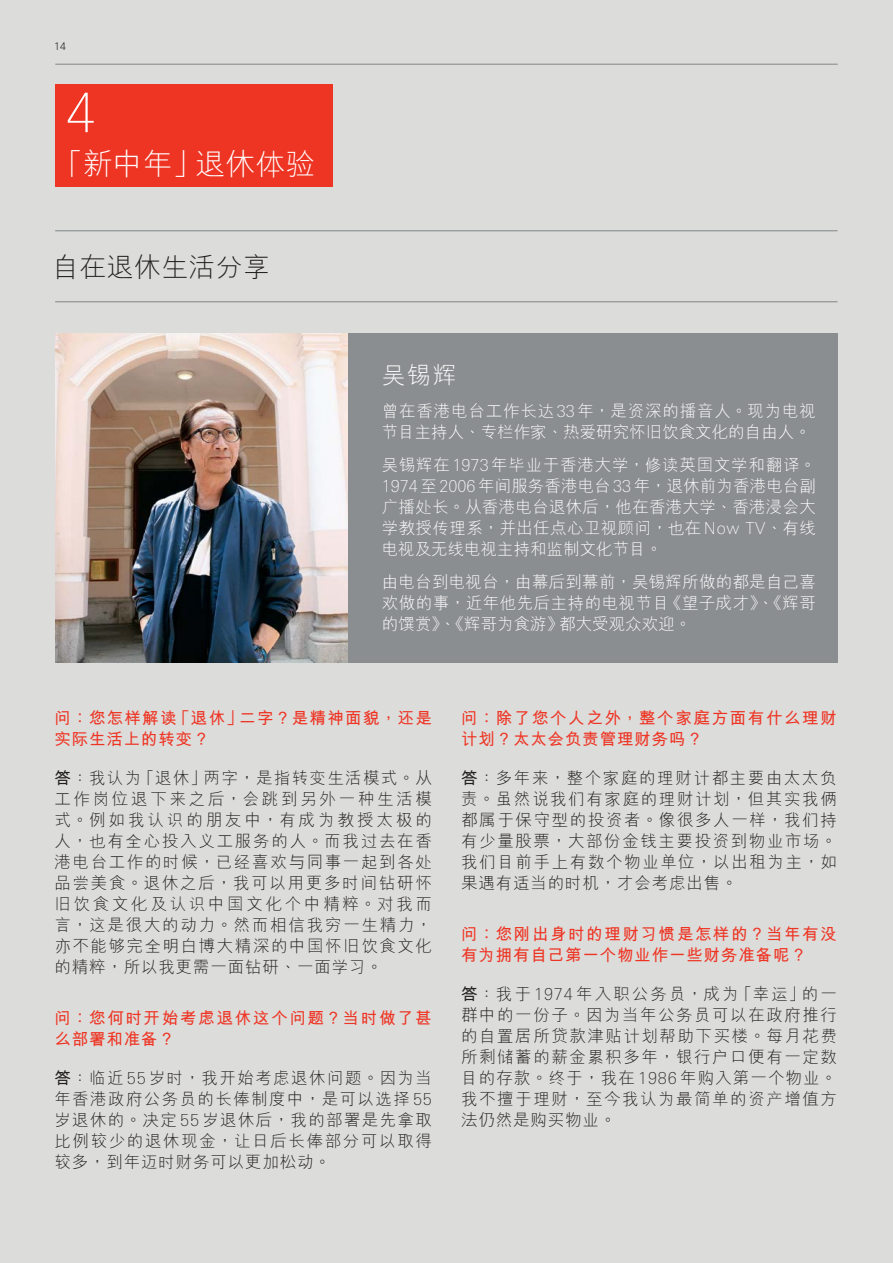
<style>
.page{position:relative;width:893px;height:1263px;background:#dcdddb}
.page>*{position:absolute;margin:0;border:0;box-sizing:border-box;transform-origin:0 0}
.t1{font:100 54px "Univers Nextfor HSBC";color:#fff}
.t2{font:300 30px "M Hei HKS";color:#fff}
.t3{font:300 27px "M Hei HKS";letter-spacing:.01em;color:#231f20}
.t4{font:300 24px "M Hei HKS";color:#fff}
.t5{font:300 16.5px/21px "M Hei HKS";letter-spacing:.095em;color:#231f20;text-align:justify}
.t6{font:300 16.5px/21px "M Hei HKS";letter-spacing:.015em;color:#fff;text-align:justify}
.t7{font:700 16.5px/21px "M Hei HKS";letter-spacing:.05em;color:#ee3524}
.t8{font:700 16.5px/21px "M Hei HKS";letter-spacing:.1em;color:#ee3524}
.t9{font:700 16.5px/21px "M Hei HKS";letter-spacing:.08em;color:#ee3524}
.t10{font:700 16.5px/21px "M Hei HKS";letter-spacing:.105em;color:#ee3524}
.t11{font:300 10.5px "Univers Nextfor HSBC";color:#231f20}
.s1{font-family:"Univers Nextfor HSBC";font-weight:100}
.s2{font-weight:700}
</style>
<div class="page">
<img style="left:55px;top:333px;width:293px;height:329px">
<div style="left:348px;top:333px;width:490px;height:329px;background:#8b8e90"></div>
<hr style="left:55px;top:64px;width:783px;height:1px;background:#8b8e90">
<hr style="left:55px;top:230px;width:782px;height:1px;background:#8b8e90">
<hr style="left:55px;top:301px;width:782px;height:1px;background:#8b8e90">
<div style="left:55px;top:85px;width:277px;height:102px;background:#ee3524"></div>
<p class="t11" style="left:54px;top:39px;width:13px">14</p>
<h1 class="t1" style="left:66px;top:75px;width:31px">4</h1>
<h2 class="t2" style="left:53px;top:142px;width:264px">「新中年」退休體驗</h2>
<h2 class="t2" style="left:68px;top:142px;width:151px">退休的迷思</h2>
<h3 class="t3" style="left:52px;top:248px;width:219px">自在退休生活分享</h3>
<h3 class="t4" style="left:382px;top:358px;width:76px">吳錫輝</h3>
<p class="t6" style="left:382px;top:400px;width:436px">曾在香港電台工作長達<span class="s1">33</span>年，是資深的播音人。現為電視節目主持人、專欄作家、熱愛研究懷舊飲食文化的自由人。</p>
<p class="t6" style="left:382px;top:454px;width:436px">吳錫輝在<span class="s1">1973</span>年畢業於香港大學，修讀英國文學和翻譯。<span class="s1">1974</span>至<span class="s1">2006</span>年間服務香港電台<span class="s1">33</span>年，退休前為香港電台副廣播處長。從香港電台退休後，他在香港大學、香港浸會大學教授傳理系，並出任點心衛視顧問，也在<span class="s1">Now TV</span>、有線電視及無線電視主持和監製文化節目。</p>
<p class="t6" style="left:382px;top:571px;width:436px">由電台到電視台，由幕後到幕前，吳錫輝所做的都是自己喜歡做的事，近年他先後主持的電視節目《望子成才》、《輝哥的饌賞》、《輝哥為食遊》都大受觀眾歡迎。</p>
<p class="t9" style="left:54px;top:706px;width:379px">問：您怎樣解讀「退休」二字？是精神面貌，還是實際生活上的轉變？</p>
<p class="t5" style="left:54px;top:767px;width:379px"><span class="s2">答</span>：我認為「退休」兩字，是指轉變生活模式。從工作崗位退下來之後，會跳到另外一種生活模式。例如我認識的朋友中，有成為教授太極的人，也有全心投入義工服務的人。而我過去在香港電台工作的時候，已經喜歡與同事一起到各處品嚐美食。退休之後，我可以用更多時間鑽研懷舊飲食文化及認識中國文化箇中精粹。對我而言，這是很大的動力。然而相信我窮一生精力，亦不能夠完全明白博大精深的中國懷舊飲食文化的精粹，所以我更需一面鑽研、一面學習。</p>
<p class="t10" style="left:54px;top:1006px;width:379px">問：您何時開始考慮退休這個問題？當時做了甚麼部署和準備？</p>
<p class="t5" style="left:54px;top:1067px;width:379px"><span class="s2">答</span>：臨近 <span class="s1">55</span> 歲時，我開始考慮退休問題。因為當年香港政府公務員的長俸制度中，是可以選擇 <span class="s1">55</span>歲退休的。決定 <span class="s1">55</span> 歲退休後，我的部署是先拿取比例較少的退休現金，讓日後長俸部分可以取得較多，到年邁時財務可以更加鬆動。</p>
<p class="t8" style="left:461px;top:706px;width:377px">問：除了您個人之外，整個家庭方面有什么理財計劃？太太會負責管理財務嗎？</p>
<p class="t5" style="left:461px;top:767px;width:377px"><span class="s2">答</span>：多年來，整个家庭的理財計都主要由太太負責。雖然說我們有家庭的理財計劃，但其實我倆都屬於保守型的投資者。像很多人一樣，我們持有少量股票，大部份金錢主要投資到物業市場。我們目前手上有數個物業單位，以出租為主，如果遇有適當的時機，才會考慮出售。</p>
<p class="t7" style="left:461px;top:922px;width:377px">問：您剛出身時的理財習慣是怎樣的？當年有沒有為擁有自己第一個物業作一些財務準備呢？</p>
<p class="t5" style="left:461px;top:983px;width:377px"><span class="s2">答</span>：我於 <span class="s1">1974</span> 年入職公務員，成為「幸運」的一群中的一份子。因為當年公務員可以在政府推行的自置居所貸款津貼計劃幫助下買樓。每月花費所剩儲蓄的薪金累積多年，銀行戶口便有一定數目的存款。終於，我在 <span class="s1">1986</span> 年購入第一個物業。我不擅於理財，至今我認為最簡單的資產增值方法仍然是購買物業。</p>
</div>
